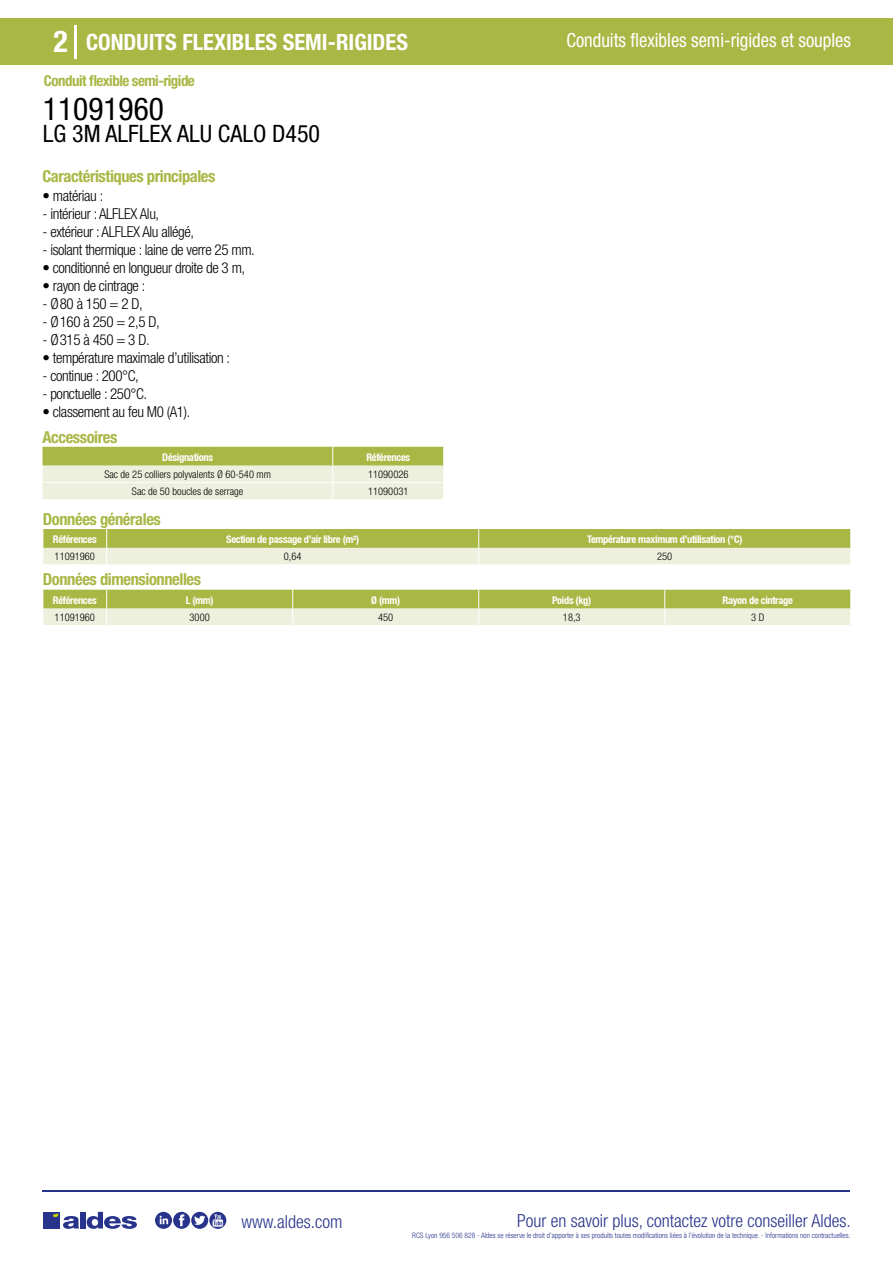
<style>
.page{position:relative;width:893px;height:1263px;background:#fff}
.page>*{position:absolute;margin:0;border:0;box-sizing:border-box;transform-origin:0 0}
.t1{font:condensed 31.5px "Helvetica Neue LT Std";color:#000}
.t2{font:700 condensed 30px "Helvetica Neue LT Std";color:#fff}
.t3{font:condensed 24px "Helvetica Neue LT Std";color:#000}
.t4{font:700 condensed 22.5px "Helvetica Neue LT Std";color:#fff}
.t5{font:condensed 19.5px "Helvetica Neue LT Std";color:#fff;scale:.95 1}
.t6{font:300 condensed 18px "Helvetica Neue";color:#28348b}
.t7{font:700 condensed 16.5px "Helvetica Neue LT Std";letter-spacing:-.025em;color:#a9b745}
.t8{font:300 condensed 15px "Helvetica Neue LT Std";letter-spacing:-.025em;color:#000}
.t9{font:700 condensed 15px "Helvetica Neue LT Std";letter-spacing:-.035em;color:#a9b745}
.t10{font:700 condensed 10.5px "Helvetica Neue";letter-spacing:-.03em;color:#fff}
.t11{font:300 condensed 10.5px "Helvetica Neue";color:#000}
.t12{font:300 condensed 7.5px "Helvetica Neue";color:#28348b}
</style>
<div class="page">
<div style="left:0;top:18px;width:893px;height:46px;background:#a9b745"></div>
<hr style="left:74px;top:25px;width:2px;height:33px;background:#fff">
<hr style="left:43px;top:1190px;width:807px;height:1px;background:#28348b">
<svg style="left:155px;top:1212px;width:71px;height:17px"></svg>
<div style="left:43px;top:1212px;width:17px;height:16px;background:#28348b"></div>
<div style="left:80px;top:1212px;width:6px;height:16px;background:#28348b"></div>
<svg style="left:87px;top:1212px;width:50px;height:17px"></svg>
<svg style="left:53px;top:1213px;width:26px;height:16px"></svg>
<svg style="left:43px;top:447px;width:401px;height:52px;background:#d5dca7"></svg>
<svg style="left:43px;top:529px;width:808px;height:35px;background:#c8d18b"></svg>
<svg style="left:43px;top:590px;width:808px;height:35px;background:#c9d28d"></svg>
<h2 class="t2" style="left:54px;top:24px;width:16px">2</h2>
<h3 class="t4" style="left:86px;top:28px;width:323px">CONDUITS FLEXIBLES SEMI-RIGIDES</h3>
<h3 class="t5" style="left:566px;top:29px;width:301px">Conduits flexibles semi-rigides et souples</h3>
<p class="t9" style="left:44px;top:71px;width:153px">Conduit flexible semi-rigide</p>
<h1 class="t1" style="left:43px;top:91px;width:122px">11091960</h1>
<h3 class="t3" style="left:43px;top:120px;width:279px">LG 3M ALFLEX ALU CALO D450</h3>
<p class="t7" style="left:43px;top:166px;width:174px">Caractéristiques principales</p>
<p class="t8" style="left:43px;top:187px;width:62px">• matériau :</p>
<p class="t8" style="left:43px;top:205px;width:118px">- intérieur : ALFLEX Alu,</p>
<p class="t8" style="left:43px;top:223px;width:153px">- extérieur : ALFLEX Alu allégé,</p>
<p class="t8" style="left:43px;top:241px;width:214px">- isolant thermique : laine de verre 25 mm.</p>
<p class="t8" style="left:43px;top:259px;width:204px">• conditionné en longueur droite de 3 m,</p>
<p class="t8" style="left:43px;top:277px;width:104px">• rayon de cintrage :</p>
<p class="t8" style="left:43px;top:295px;width:102px">- Ø80 à 150 = 2 D,</p>
<p class="t8" style="left:43px;top:313px;width:119px">- Ø160 à 250 = 2,5 D,</p>
<p class="t8" style="left:43px;top:331px;width:109px">- Ø315 à 450 = 3 D.</p>
<p class="t8" style="left:43px;top:349px;width:189px">• température maximale d’utilisation :</p>
<p class="t8" style="left:43px;top:367px;width:98px">- continue : 200°C,</p>
<p class="t8" style="left:43px;top:385px;width:106px">- ponctuelle : 250°C.</p>
<p class="t8" style="left:43px;top:403px;width:149px">• classement au feu M0 (A1).</p>
<p class="t7" style="left:43px;top:427px;width:76px">Accessoires</p>
<p class="t10" style="left:162px;top:451px;width:52px">Désignations</p>
<p class="t10" style="left:366px;top:451px;width:45px">Références</p>
<p class="t11" style="left:104px;top:468px;width:168px">Sac de 25 colliers polyvalents Ø 60-540 mm</p>
<p class="t11" style="left:368px;top:468px;width:42px">11090026</p>
<p class="t11" style="left:132px;top:486px;width:113px">Sac de 50 boucles de serrage</p>
<p class="t11" style="left:368px;top:486px;width:42px">11090031</p>
<p class="t7" style="left:43px;top:509px;width:119px">Données générales</p>
<p class="t10" style="left:53px;top:533px;width:45px">Références</p>
<p class="t10" style="left:226px;top:533px;width:135px">Section de passage d’air libre (m²)</p>
<p class="t10" style="left:587px;top:533px;width:157px">Température maximum d’utilisation (°C)</p>
<p class="t11" style="left:55px;top:551px;width:42px">11091960</p>
<p class="t11" style="left:284px;top:551px;width:19px">0,64</p>
<p class="t11" style="left:657px;top:551px;width:17px">250</p>
<p class="t7" style="left:43px;top:570px;width:160px">Données dimensionnelles</p>
<p class="t10" style="left:53px;top:594px;width:45px">Références</p>
<p class="t10" style="left:186px;top:594px;width:29px">L (mm)</p>
<p class="t10" style="left:371px;top:594px;width:30px">Ø (mm)</p>
<p class="t10" style="left:552px;top:594px;width:41px">Poids (kg)</p>
<p class="t10" style="left:723px;top:594px;width:72px">Rayon de cintrage</p>
<p class="t11" style="left:55px;top:611px;width:42px">11091960</p>
<p class="t11" style="left:190px;top:611px;width:22px">3000</p>
<p class="t11" style="left:378px;top:611px;width:17px">450</p>
<p class="t11" style="left:563px;top:611px;width:19px">18,3</p>
<p class="t11" style="left:751px;top:611px;width:15px">3 D</p>
<p class="t6" style="left:241px;top:1211px;width:102px">www.aldes.com</p>
<p class="t6" style="left:517px;top:1211px;width:335px">Pour en savoir plus, contactez votre conseiller Aldes.</p>
<p class="t12" style="left:412px;top:1230px;width:440px">RCS Lyon 956 506 828 - Aldes se réserve le droit d’apporter à ses produits toutes modifications liées à l’évolution de la technique. - Informations non contractuelles.</p>
</div>
